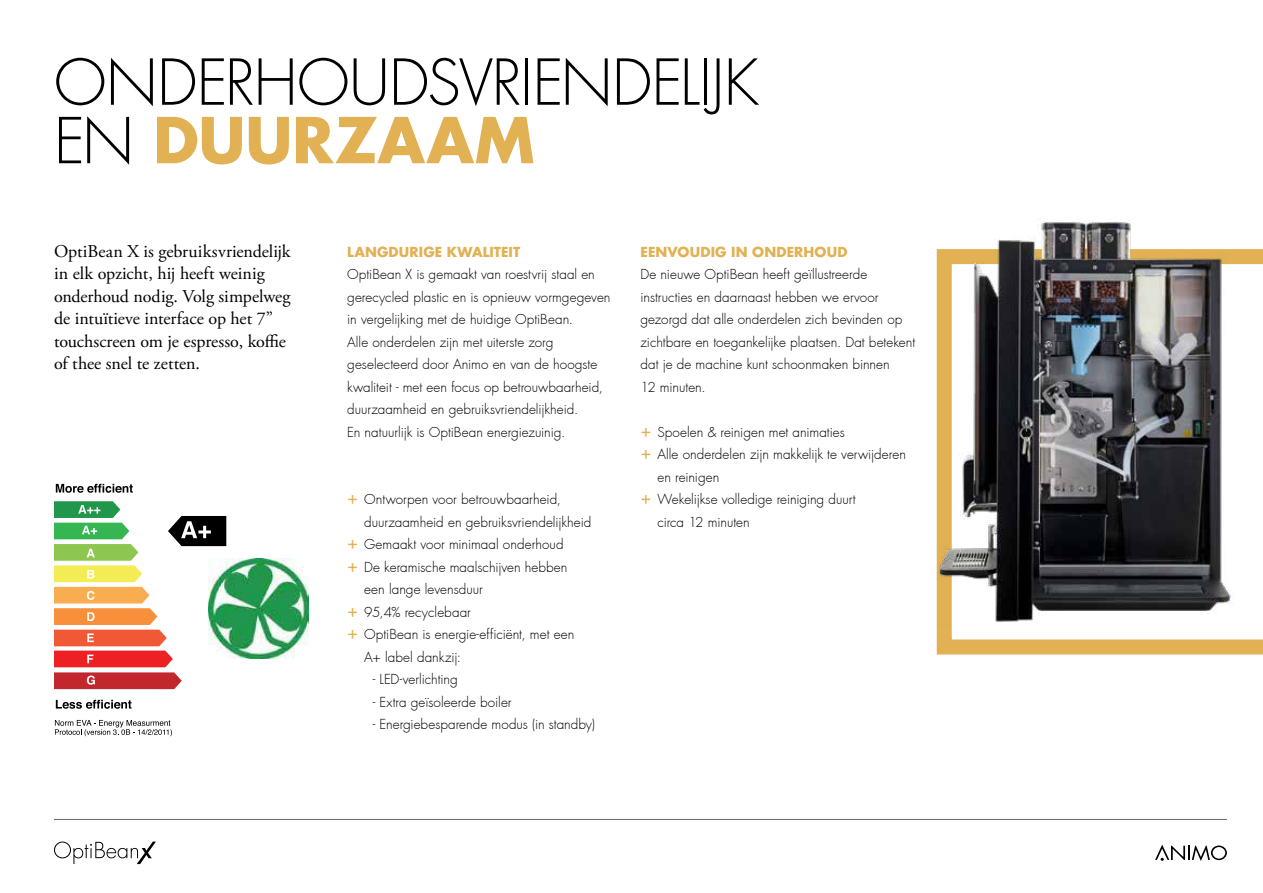
<style>
.page{position:relative;width:1263px;height:893px;background:#fff}
.page>*{position:absolute;margin:0;border:0;box-sizing:border-box;transform-origin:0 0}
.t1{font:300 61.5px "Futura";letter-spacing:-.01em;color:#000}
.t2{font:700 61.5px "Futura Std";letter-spacing:-.005em;color:#e1b154}
.t3{font:18px/22.5px "Adobe Garamond Pro";color:#000}
.t4{font:300 13.5px/22.5px "Futura";letter-spacing:.005em;color:#000}
.t5{font:700 13.5px "Futura Std";letter-spacing:.01em;color:#e1b154}
.s1{font-family:"Futura";font-weight:300;color:#000}
.s2{font-family:"Futura Std";font-weight:400;font-size:18px;color:#e1b154}
</style>
<div class="page">
<svg style="left:1155px;top:845px;width:72px;height:16px"></svg>
<svg style="left:54px;top:842px;width:102px;height:22px"></svg>
<hr style="left:54px;top:819px;width:1173px;height:1px;background:#000">
<svg style="left:937px;top:249px;width:326px;height:405px"></svg>
<img style="left:936px;top:218px;width:304px;height:408px">
<svg style="left:56px;top:484px;width:77px;height:9px"></svg>
<svg style="left:56px;top:700px;width:76px;height:9px"></svg>
<svg style="left:55px;top:720px;width:117px;height:16px"></svg>
<svg style="left:54px;top:501px;width:172px;height:188px"></svg>
<img style="left:208px;top:558px;width:101px;height:101px">
<h1 class="t1" style="left:54px;top:45px;width:706px">ONDERHOUDSVRIENDELIJK</h1>
<h1 class="t2" style="left:54px;top:99px;width:482px"><span class="s1">EN</span> DUURZAAM</h1>
<h2 class="t3" style="left:54px;top:240px;width:238px">OptiBean X is gebruiksvriendelijk in elk opzicht, hij heeft weinig onderhoud nodig. Volg simpelweg de intuïtieve interface op het 7” touchscreen om je espresso, koffie of thee snel te zetten.</h2>
<p class="t5" style="left:640px;top:242px;width:208px">EENVOUDIG IN ONDERHOUD</p>
<p class="t5" style="left:347px;top:242px;width:174px">LANGDURIGE KWALITEIT</p>
<p class="t4" style="left:347px;top:263px;width:265px">OptiBean X is gemaakt van roestvrij staal en gerecycled plastic en is opnieuw vormgegeven in vergelijking met de huidige OptiBean.<br>Alle onderdelen zijn met uiterste zorg geselecteerd door Animo en van de hoogste kwaliteit - met een focus op betrouwbaarheid, duurzaamheid en gebruiksvriendelijkheid.<br>En natuurlijk is OptiBean energiezuinig.</p>
<p class="t4" style="left:640px;top:263px;width:276px">De nieuwe OptiBean heeft geïllustreerde instructies en daarnaast hebben we ervoor gezorgd dat alle onderdelen zich bevinden op zichtbare en toegankelijke plaatsen. Dat betekent dat je de machine kunt schoonmaken binnen<br>12 minuten.</p>
<p class="t4" style="left:640px;top:421px;width:206px"><span class="s2">+</span> Spoelen &amp; reinigen met animaties</p>
<p class="t4" style="left:640px;top:443px;width:267px"><span class="s2">+</span> Alle onderdelen zijn makkelijk te verwijderen</p>
<p class="t4" style="left:657px;top:466px;width:63px">en reinigen</p>
<p class="t4" style="left:640px;top:488px;width:217px"><span class="s2">+</span> Wekelijkse volledige reiniging duurt</p>
<p class="t4" style="left:657px;top:511px;width:94px">circa 12 minuten</p>
<p class="t4" style="left:347px;top:488px;width:215px"><span class="s2">+</span> Ontworpen voor betrouwbaarheid,</p>
<p class="t4" style="left:364px;top:511px;width:229px">duurzaamheid en gebruiksvriendelijkheid</p>
<p class="t4" style="left:347px;top:533px;width:218px"><span class="s2">+</span> Gemaakt voor minimaal onderhoud</p>
<p class="t4" style="left:347px;top:556px;width:222px"><span class="s2">+</span> De keramische maalschijven hebben</p>
<p class="t4" style="left:364px;top:578px;width:120px">een lange levensduur</p>
<p class="t4" style="left:347px;top:601px;width:125px"><span class="s2">+</span> 95,4% recyclebaar</p>
<p class="t4" style="left:347px;top:623px;width:229px"><span class="s2">+</span> OptiBean is energie-efficiënt, met een</p>
<p class="t4" style="left:364px;top:646px;width:98px">A+ label dankzij:</p>
<p class="t4" style="left:373px;top:668px;width:86px">- LED-verlichting</p>
<p class="t4" style="left:373px;top:691px;width:140px">- Extra geïsoleerde boiler</p>
<p class="t4" style="left:373px;top:713px;width:224px">- Energiebesparende modus (in standby)</p>
</div>
